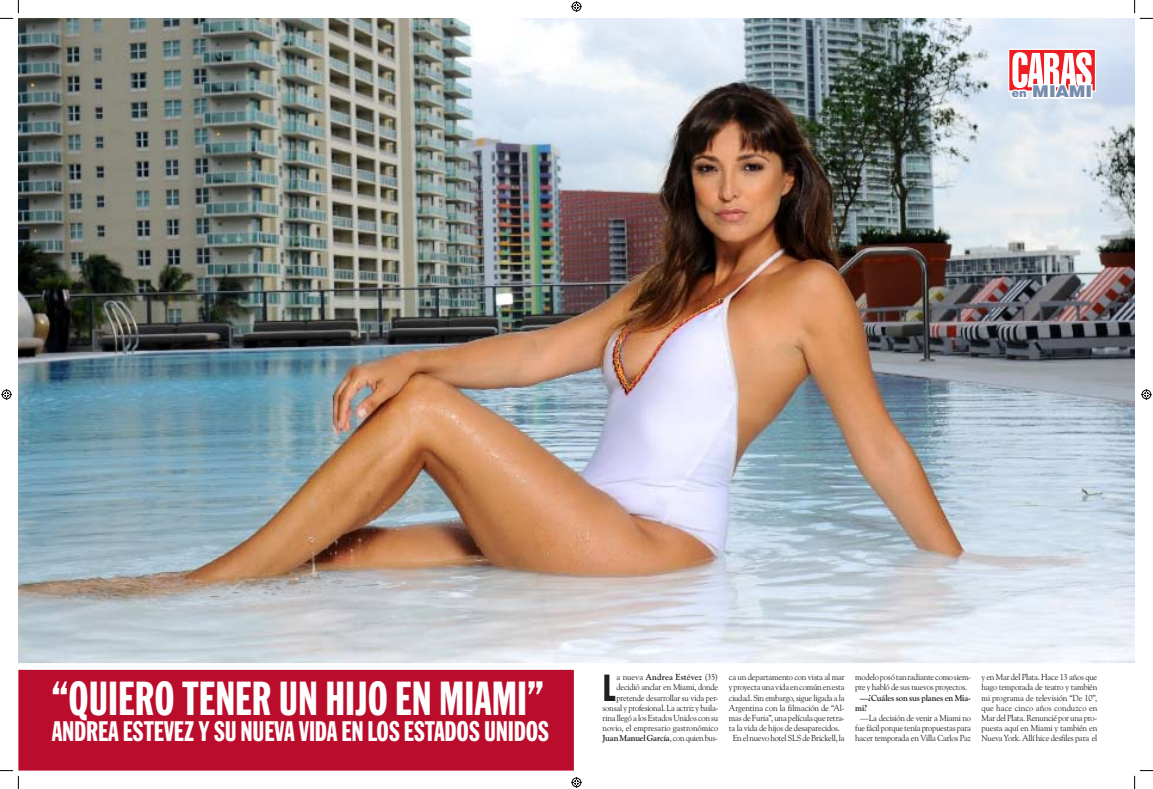
<style>
.page{position:relative;width:1153px;height:789px;background:#fff}
.page>*{position:absolute;margin:0;border:0;box-sizing:border-box;transform-origin:0 0}
.t1{font:extra-condensed 47.25px "Franklin Gothic BT";color:#fff;scale:.96 1}
.t2{font:700 condensed 37.01px "Futura BT";color:#231f20}
.t3{font:extra-condensed 28px "Franklin Gothic BT";letter-spacing:-.01em;color:#fff}
.t4{font:900 16.19px "Swiss 721 BT";color:#768caf;scale:1.1 1}
.t5{font:8.75px/10.1px "Goudy Old Style BT";letter-spacing:-.02em;color:#231f20;text-align:center}
.t6{font:700 8.75px/10.1px "Goudy Old Style BT";letter-spacing:-.015em;color:#231f20}
.s1{font-size:11.2px}
.s2{font-weight:700}
</style>
<div class="page">
<img style="left:18px;top:18px;width:1117px;height:645px">
<svg style="left:18px;top:662px;width:563px;height:108px;background:#bf213c"></svg>
<svg style="left:1007px;top:48px;width:90px;height:59px"></svg>
<div style="left:1085px;top:84px;width:8px;height:15px;border:3px solid #fff"></div>
<svg style="left:0;top:0;width:19px;height:19px"></svg>
<svg style="left:0;top:769px;width:19px;height:19px"></svg>
<svg style="left:1134px;top:0;width:19px;height:19px"></svg>
<svg style="left:1134px;top:770px;width:19px;height:18px"></svg>
<svg style="left:571px;top:1px;width:11px;height:11px"></svg>
<svg style="left:571px;top:777px;width:11px;height:10px"></svg>
<svg style="left:1px;top:389px;width:11px;height:10px"></svg>
<svg style="left:1141px;top:389px;width:11px;height:10px"></svg>
<h3 class="t4" style="left:1012px;top:81px;width:75px"><span class="s1">en</span> MIAMI</h3>
<h1 class="t1" style="left:52px;top:670px;width:514px">“QUIERO TENER UN HIJO EN MIAMI”</h1>
<h3 class="t3" style="left:52px;top:714px;width:499px">ANDREA ESTEVEZ Y SU NUEVA VIDA en LOS ESTADOS UNIDOS</h3>
<p class="t5" style="left:602px;top:672px;width:117px;text-align:right">a nueva <span class="s2">Andrea Estévez</span> (35) decidió anclar en Miami, donde pretende desarrollar su vida per&shy;sonsal y profesional. La actriz y baila&shy;rina llegó a los Estados Unidos con su novio, el empresario gastronómico <span class="s2">Juan Manuel García</span>, con quien bus-</p>
<p class="t5" style="left:729px;top:672px;width:117px">ca un departamento con vista al mar y proyecta una vida en común en esta ciudad. Sin embargo, sigue ligada a la Argentina con la filmación de “Al&shy;mas de Furia”, una película que retra&shy;ta la vida de hijos de desaparecidos.<br>En el nuevo hotel SLS de Brickell, la</p>
<p class="t5" style="left:855px;top:672px;width:117px;text-align:left">modelo posó tan radiante como siem&shy;pre y habló de sus nuevos proyectos.</p>
<h2 class="t2" style="left:603px;top:664px;width:14px">L</h2>
<p class="t6" style="left:855px;top:692px;width:117px;text-indent:4px">—¿Cuáles son sus planes en Mia&shy;mi?</p>
<p class="t5" style="left:855px;top:712px;width:117px">—La decisión de venir a Miami no fue fácil porque tenía propuestas para hacer temporada en Villa Carlos Paz</p>
<p class="t5" style="left:981px;top:672px;width:117px;text-align:justify">y en Mar del Plata. Hace 13 años que hago temporada de teatro y también mi programa de televisión “De 10”, que hace cinco años conduzco en Mar del Plata. Renuncié por una pro&shy;puesta aquí en Miami y también en Nueva York. Allí hice desfiles para el</p>
</div>
